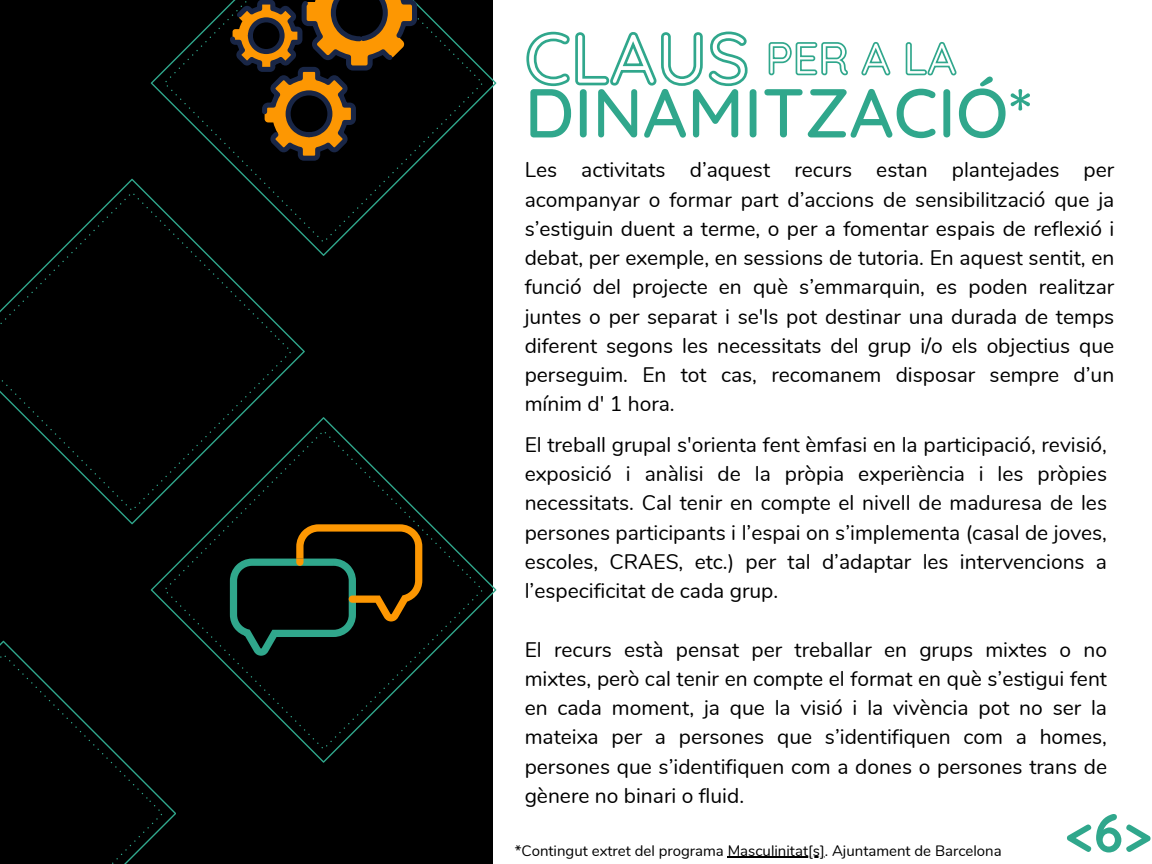
<style>
.page{position:relative;width:1152px;height:864px;background:#fff}
.page>*{position:absolute;margin:0;border:0;box-sizing:border-box;transform-origin:0 0}
.t1{font:500 69px "Quicksand";color:#30a78c}
.t2{font:700 54px "Quicksand";color:#30a78c}
.t3{font:21px/29.2px "Nunito";color:#000;text-align:justify}
.t4{font:15px "Nunito";color:#000}
</style>
<div class="page">
<div style="left:0;top:0;width:493px;height:864px;background:#000"></div>
<svg style="left:0;top:179px;width:305px;height:345px"></svg>
<svg style="left:151px;top:3px;width:345px;height:253px"></svg>
<svg style="left:151px;top:417px;width:345px;height:346px"></svg>
<svg style="left:0;top:641px;width:176px;height:223px"></svg>
<svg style="left:230px;top:0;width:187px;height:161px"></svg>
<svg style="left:230px;top:524px;width:192px;height:132px"></svg>
<hr style="left:728px;top:857px;width:97px;height:1px;background:#000">
<svg style="left:526px;top:31px;width:222px;height:56px"></svg>
<svg style="left:768px;top:42px;width:189px;height:34px"></svg>
<p class="t1" style="left:525px;top:68px;width:509px">DINAMITZACIÓ*</p>
<p class="t3" style="left:525px;top:156px;width:591px">Les activitats d’aquest recurs estan plantejades per acompanyar o formar part d’accions de sensibilització que ja s’estiguin duent a terme, o per a fomentar espais de reflexió i debat, per exemple, en sessions de tutoria. En aquest sentit, en funció del projecte en què s’emmarquin, es poden realitzar juntes o per separat i se'ls pot destinar una durada de temps diferent segons les necessitats del grup i/o els objectius que perseguim. En tot cas, recomanem disposar sempre d’un mínim d' 1 hora.</p>
<p class="t3" style="left:525px;top:430px;width:584px">El treball grupal s'orienta fent èmfasi en la participació, revisió, exposició i anàlisi de la pròpia experiència i les pròpies necessitats. Cal tenir en compte el nivell de maduresa de les persones participants i l’espai on s’implementa (casal de joves, escoles, CRAES, etc.) per tal d’adaptar les intervencions a l’especificitat de cada grup.</p>
<p class="t3" style="left:525px;top:635px;width:584px">El recurs està pensat per treballar en grups mixtes o no mixtes, però cal tenir en compte el format en què s’estigui fent en cada moment, ja que la visió i la vivència pot no ser la mateixa per a persones que s’identifiquen com a homes, persones que s’identifiquen com a dones o persones trans de gènere no binari o fluid.</p>
<p class="t4" style="left:515px;top:840px;width:488px">*Contingut extret del programa Masculinitat[s]. Ajuntament de Barcelona</p>
<p class="t2" style="left:1066px;top:798px;width:88px">&lt;6&gt;</p>
</div>
